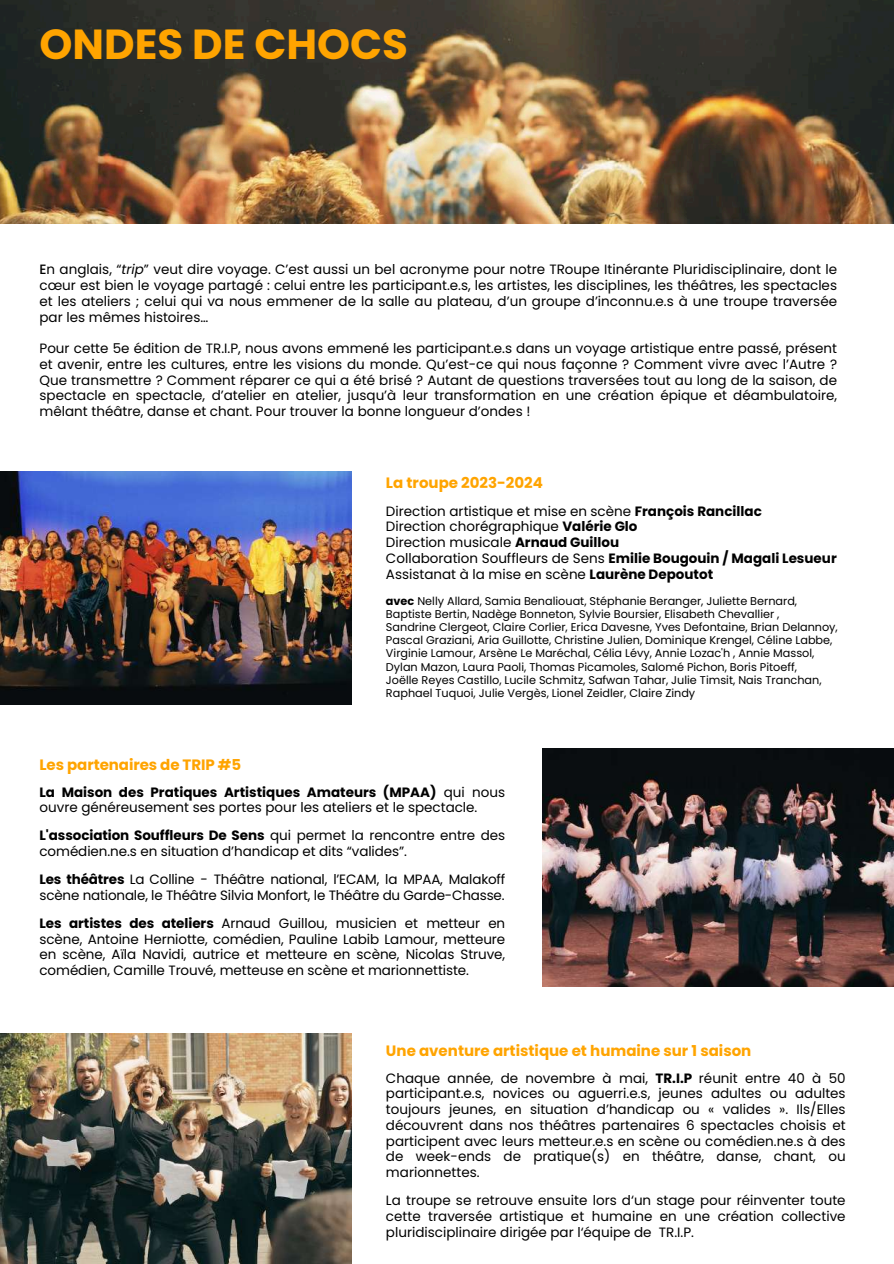
<style>
.page{position:relative;width:894px;height:1264px;background:#fff}
.page>*{position:absolute;margin:0;border:0;box-sizing:border-box;transform-origin:0 0}
.t1{font:700 42px "Poppins";color:#ffa400}
.t2{font:700 15px "Poppins";color:#ffa400}
.t3{font:13.5px/15.8px "Poppins";color:#000;text-align:justify}
.t4{font:11.25px/13.2px "Poppins";color:#000}
.s1{font-weight:500}
.s2{font-style:italic}
.s3{font-weight:700}
</style>
<div class="page">
<img style="left:0;top:0;width:893px;height:223px">
<img style="left:542px;top:748px;width:351px;height:238px">
<img style="left:0;top:1033px;width:351px;height:230px">
<img style="left:0;top:471px;width:351px;height:233px">
<h1 class="t1" style="left:39px;top:15px;width:370px">ONDES DE CHOCS</h1>
<p class="t3" style="left:39px;top:262px;width:798px"><span class="s1">E</span>n anglais, “<span class="s2">trip</span>” veut dire voyage. C’est aussi un bel acronyme pour notre TRoupe Itinérante Pluridisciplinaire, dont le cœur est bien le voyage partagé : celui entre les participant.e.s, les artistes, les disciplines, les théâtres, les spectacles et les ateliers ; celui qui va nous emmener de la salle au plateau, d’un groupe d’inconnu.e.s à une troupe traversée par les mêmes histoires…</p>
<p class="t3" style="left:39px;top:340px;width:798px">Pour cette 5e édition de TR.I.P, nous avons emmené les participant.e.s dans un voyage artistique entre passé, présent et avenir, entre les cultures, entre les visions du monde. Qu’est-ce qui nous façonne ? Comment vivre avec l’Autre ?<br>Que transmettre ? Comment réparer ce qui a été brisé ? Autant de questions traversées tout au long de la saison, de spectacle en spectacle, d’atelier en atelier, jusqu’à leur transformation en une création épique et déambulatoire, mêlant théâtre, danse et chant. Pour trouver la bonne longueur d’ondes !</p>
<p class="t2" style="left:386px;top:472px;width:158px">La troupe 2023-2024</p>
<p class="t3" style="left:386px;top:503px;width:452px;text-align:left">Direction artistique et mise en scène <span class="s3">François Rancillac<br></span>Direction chorégraphique <span class="s3">Valérie Glo<br></span>Direction musicale <span class="s3">Arnaud Guillou<br></span>Collaboration Souffleurs de Sens <span class="s3">Emilie Bougouin / Magali Lesueur </span>Assistanat à la mise en scène <span class="s3">Laurène Depoutot</span></p>
<p class="t4" style="left:386px;top:594px;width:453px"><span class="s3">avec</span> Nelly Allard, Samia Benaliouat, Stéphanie Beranger, Juliette Bernard, Baptiste Bertin, Nadège Bonneton, Sylvie Boursier, Elisabeth Chevallier ,<br>Sandrine Clergeot, Claire Corlier, Erica Davesne, Yves Defontaine, Brian Delannoy, Pascal Graziani, Aria Guillotte, Christine Julien, Dominique Krengel, Céline Labbe, Virginie Lamour, Arsène Le Maréchal, Célia Lévy, Annie Lozac'h , Annie Massol, Dylan Mazon, Laura Paoli, Thomas Picamoles, Salomé Pichon, Boris Pitoeff,<br>Joëlle Reyes Castillo, Lucile Schmitz, Safwan Tahar, Julie Timsit, Nais Tranchan, Raphael Tuquoi, Julie Vergès, Lionel Zeidler, Claire Zindy</p>
<p class="t2" style="left:39px;top:753px;width:203px">Les partenaires de TRIP #5</p>
<p class="t3" style="left:39px;top:784px;width:467px"><span class="s3">La Maison des Pratiques Artistiques Amateurs (MPAA)</span> qui nous ouvre généreusement ses portes pour les ateliers et le spectacle.</p>
<p class="t3" style="left:39px;top:827px;width:467px"><span class="s3">L'association Souffleurs De Sens</span> qui permet la rencontre entre des comédien.ne.s en situation d’handicap et dits “valides”.</p>
<p class="t3" style="left:39px;top:871px;width:467px"><span class="s3">Les théâtres</span> La Colline - Théâtre national, l’ECAM, la MPAA, Malakoff scène nationale, le Théâtre Silvia Monfort, le Théâtre du Garde-Chasse.</p>
<p class="t3" style="left:39px;top:915px;width:467px"><span class="s3">Les artistes des ateliers</span> Arnaud Guillou, musicien et metteur en scène, Antoine Herniotte, comédien, Pauline Labib Lamour, metteure en scène, Aïla Navidi, autrice et metteure en scène, Nicolas Struve, comédien, Camille Trouvé, metteuse en scène et marionnettiste.</p>
<p class="t2" style="left:386px;top:1039px;width:367px">Une aventure artistique et humaine sur 1 saison</p>
<p class="t3" style="left:386px;top:1070px;width:461px">Chaque année, de novembre à mai, <span class="s3">TR.I.P</span> réunit entre 40 à 50 participant.e.s, novices ou aguerri.e.s, jeunes adultes ou adultes toujours jeunes, en situation d’handicap ou « valides ». Ils/Elles découvrent dans nos théâtres partenaires 6 spectacles choisis et participent avec leurs metteur.e.s en scène ou comédien.ne.s à des de week-ends de pratique(s) en théâtre, danse, chant, ou marionnettes.</p>
<p class="t3" style="left:386px;top:1192px;width:461px">La troupe se retrouve ensuite lors d‘un stage pour réinventer toute cette traversée artistique et humaine en une création collective pluridisciplinaire dirigée par l‘équipe de TR.I.P.</p>
</div>
